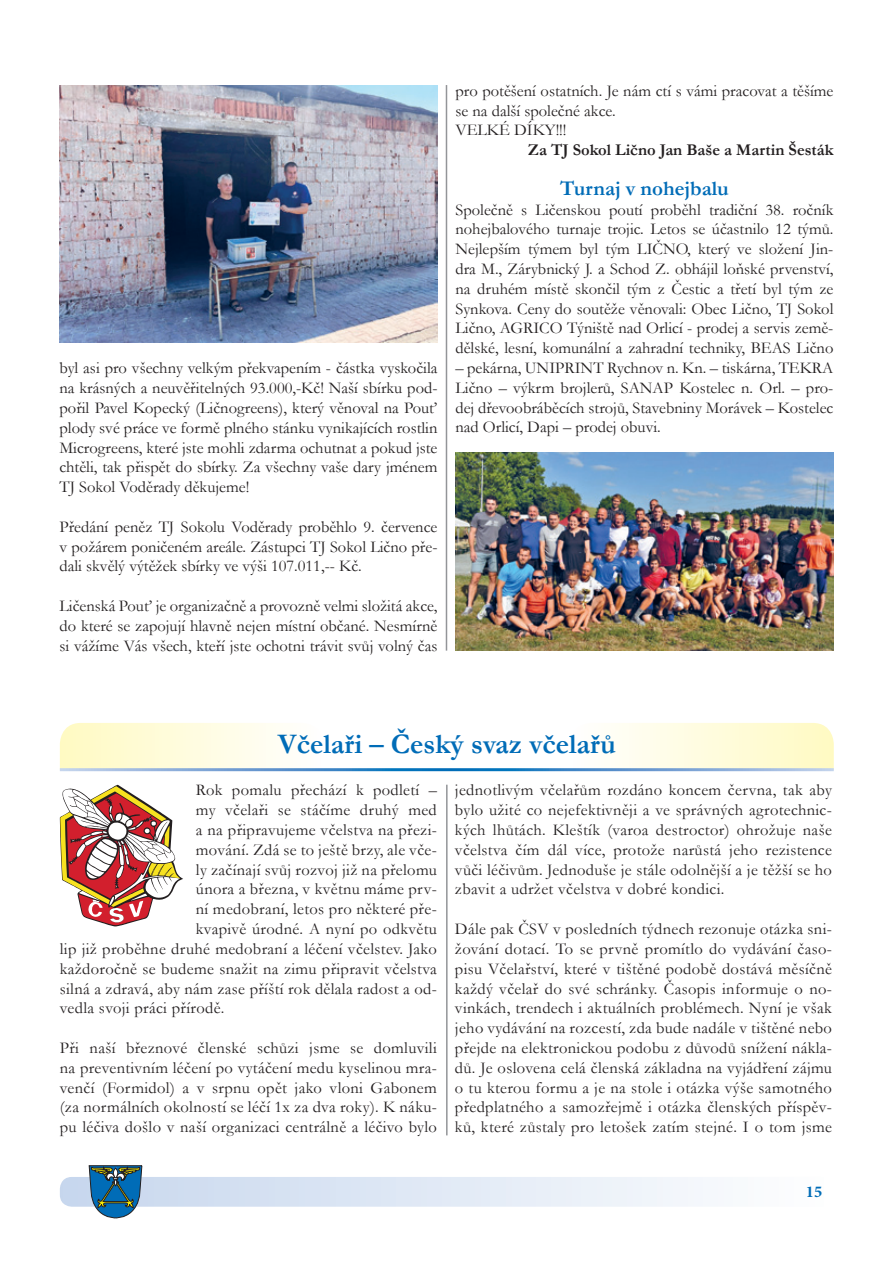
<style>
.page{position:relative;width:893px;height:1263px;background:#fff}
.page>*{position:absolute;margin:0;border:0;box-sizing:border-box;transform-origin:0 0}
.NADPIS{font:700 28.5px "Garamond";color:#006cb7}
.Mezinadpis{font:700 21px "Garamond";color:#006cb7}
.Mezinadpis-2{font:16.5px/19.8px "Garamond";letter-spacing:.02em;color:#231f20;text-align:justify}
.Mezinadpis-3{font:16.5px/19.8px "Garamond";color:#231f20}
.Mezinadpis-4{font:700 16.5px "Garamond";color:#231f20}
.t1{font:700 16.5px "Minion Pro";color:#006cb7}
</style>
<div class="page">
<div style="left:60px;top:1177px;width:772px;height:30px;background:linear-gradient(to right,#c6d6ed,#fefefe);border-radius:12px"></div>
<svg style="left:89px;top:1165px;width:53px;height:53px;background:#3a7696"></svg>
<img style="left:455px;top:452px;width:378px;height:199px">
<img style="left:60px;top:85px;width:377px;height:258px">
<svg style="left:615px;top:723px;width:219px;height:45px;background:#fffbdb"></svg>
<svg style="left:60px;top:723px;width:220px;height:45px;background:#fffbdb"></svg>
<hr style="left:446px;top:785px;width:2px;height:350px;background:#939598">
<svg style="left:60px;top:785px;width:123px;height:141px"></svg>
<hr style="left:446px;top:85px;width:1px;height:566px;background:#939598">
<p class="Mezinadpis-2" style="left:60px;top:358px;width:379px">byl asi pro všechny velkým překvapením - částka vyskočila na krásných a neuvěřitelných 93.000,-Kč! Naší sbírku pod&shy;pořil Pavel Kopecký (Ličnogreens), který věnoval na Pouť plody své práce ve formě plného stánku vynikajících rostlin Microgreens, které jste mohli zdarma ochutnat a pokud jste chtěli, tak přispět do sbírky. Za všechny vaše dary jménem TJ Sokol Voděrady děkujeme!</p>
<p class="Mezinadpis-2" style="left:60px;top:516px;width:379px">Předání peněz TJ Sokolu Voděrady proběhlo 9. července v požárem poničeném areále. Zástupci TJ Sokol Lično pře&shy;dali skvělý výtěžek sbírky ve výši 107.011,-- Kč.</p>
<p class="Mezinadpis-2" style="left:60px;top:595px;width:379px">Ličenská Pouť je organizačně a provozně velmi složitá akce, do které se zapojují hlavně nejen místní občané. Nesmírně si vážíme Vás všech, kteří jste ochotni trávit svůj volný čas</p>
<p class="Mezinadpis-3" style="left:455px;top:80px;width:379px">pro potěšení ostatních. Je nám ctí s vámi pracovat a těšíme se na další společné akce.</p>
<p class="Mezinadpis-3" style="left:455px;top:120px;width:113px">VELKÉ DÍKY!!!</p>
<p class="Mezinadpis-4" style="left:528px;top:139px;width:307px">Za TJ Sokol Lično Jan Baše a Martin Šesták</p>
<p class="Mezinadpis" style="left:560px;top:174px;width:170px">Turnaj v nohejbalu</p>
<p class="Mezinadpis-2" style="left:455px;top:199px;width:379px">Společně s Ličenskou poutí proběhl tradiční 38. ročník nohejbalového turnaje trojic. Letos se účastnilo 12 týmů.<br>Nejlepším týmem byl tým LIČNO, který ve složení Jin&shy;dra M., Zárybnický J. a Schod Z. obhájil loňské prvenství, na druhém místě skončil tým z Čestic a třetí byl tým ze Synkova. Ceny do soutěže věnovali: Obec Lično, TJ Sokol Lično, AGRICO Týniště nad Orlicí - prodej a servis země&shy;dělské, lesní, komunální a zahradní techniky, BEAS Lično</p>
<p class="Mezinadpis-2" style="left:455px;top:358px;width:379px">– pekárna, UNIPRINT Rychnov n. Kn. – tiskárna, TEKRA Lično – výkrm brojlerů, SANAP Kostelec n. Orl. – pro&shy;dej dřevoobráběcích strojů, Stavebniny Morávek – Kostelec nad Orlicí, Dapi – prodej obuvi.</p>
<p class="NADPIS" style="left:278px;top:725px;width:339px">Včelaři – Český svaz včelařů</p>
<p class="Mezinadpis-2" style="left:196px;top:780px;width:242px">Rok pomalu přechází k podletí –</p>
<p class="Mezinadpis-2" style="left:196px;top:800px;width:242px">my včelaři se stáčíme druhý med</p>
<p class="Mezinadpis-2" style="left:196px;top:819px;width:243px">a na připravujeme včelstva na přezi-</p>
<p class="Mezinadpis-2" style="left:196px;top:839px;width:243px">mování. Zdá se to ještě brzy, ale vče-</p>
<p class="Mezinadpis-2" style="left:196px;top:859px;width:243px">ly začínají svůj rozvoj již na přelomu</p>
<p class="Mezinadpis-2" style="left:196px;top:879px;width:243px">února a března, v květnu máme prv-</p>
<p class="Mezinadpis-2" style="left:196px;top:899px;width:243px">ní medobraní, letos pro některé pře-</p>
<p class="Mezinadpis-2" style="left:196px;top:918px;width:243px">kvapivě úrodné. A nyní po odkvětu</p>
<p class="Mezinadpis-2" style="left:60px;top:938px;width:379px">lip již proběhne druhé medobraní a léčení včelstev. Jako</p>
<p class="Mezinadpis-2" style="left:60px;top:958px;width:379px">každoročně se budeme snažit na zimu připravit včelstva</p>
<p class="Mezinadpis-2" style="left:60px;top:978px;width:379px">silná a zdravá, aby nám zase příští rok dělala radost a od-</p>
<p class="Mezinadpis-2" style="left:60px;top:998px;width:166px">vedla svoji práci přírodě.</p>
<p class="Mezinadpis-2" style="left:60px;top:1037px;width:379px">Při naší březnové členské schůzi jsme se domluvili na preventivním léčení po vytáčení medu kyselinou mra&shy;venčí (Formidol) a v srpnu opět jako vloni Gabonem (za normálních okolností se léčí 1x za dva roky). K náku&shy;pu léčiva došlo v naší organizaci centrálně a léčivo bylo</p>
<p class="Mezinadpis-2" style="left:455px;top:780px;width:379px">jednotlivým včelařům rozdáno koncem června, tak aby bylo užité co nejefektivněji a ve správných agrotechnic&shy;kých lhůtách. Kleštík (varoa destroctor) ohrožuje naše včelstva čím dál více, protože narůstá jeho rezistence vůči léčivům. Jednoduše je stále odolnější a je těžší se ho zbavit a udržet včelstva v dobré kondici.</p>
<p class="Mezinadpis-2" style="left:455px;top:918px;width:379px">Dále pak ČSV v posledních týdnech rezonuje otázka sni&shy;žování dotací. To se prvně promítlo do vydávání časo&shy;pisu Včelařství, které v tištěné podobě dostává měsíčně každý včelař do své schránky. Časopis informuje o no&shy;vinkách, trendech i aktuálních problémech. Nyní je však jeho vydávání na rozcestí, zda bude nadále v tištěné nebo přejde na elektronickou podobu z důvodů snížení nákla&shy;dů. Je oslovena celá členská základna na vyjádření zájmu o tu kterou formu a je na stole i otázka výše samotného předplatného a samozřejmě i otázka členských příspěv&shy;ků, které zůstaly pro letošek zatím stejné. I o tom jsme</p>
<p class="t1" style="left:806px;top:1180px;width:18px">15</p>
</div>
